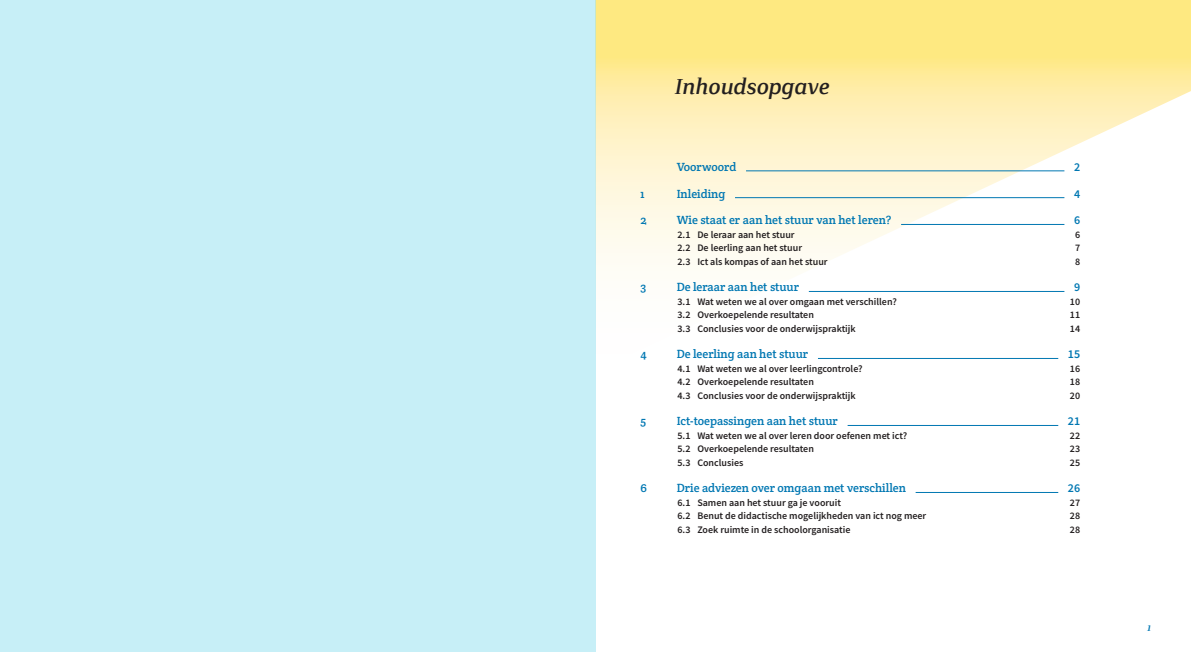
<style>
.page{position:relative;width:1191px;height:652px;background:#fff}
.page>*{position:absolute;margin:0;border:0;box-sizing:border-box;transform-origin:0 0}
.KOP_1_hoofdst{font:italic 100 22px "Crete";color:#231f20}
.INHOUD_hoofdstuk{font:12px "Crete Round";color:#0077b2}
.INHOUD_hoofdstuk-2{font:600 12px "Source Sans Pro";color:#0077b2}
.KOP_2_sub_kop{font:italic 100 11px "Crete";color:#0077b2}
.INHOUD_subkop{font:600 10px "Source Sans Pro";color:#231f20}
</style>
<div class="page">
<svg style="left:595px;top:0;width:596px;height:370px"></svg>
<div style="left:0;top:0;width:595px;height:652px;background:#c7eff7"></div>
<hr style="left:746px;top:171px;width:318px;height:1px;background:#0077b2">
<hr style="left:735px;top:197px;width:329px;height:1px;background:#0077b2">
<hr style="left:901px;top:224px;width:163px;height:1px;background:#0077b2">
<hr style="left:809px;top:291px;width:255px;height:1px;background:#0077b2">
<hr style="left:818px;top:358px;width:240px;height:1px;background:#0077b2">
<hr style="left:847px;top:425px;width:211px;height:1px;background:#0077b2">
<hr style="left:915px;top:492px;width:143px;height:1px;background:#0077b2">
<p class="KOP_1_hoofdst" style="left:675px;top:74px;width:156px">Inhoudsopgave</p>
<p class="INHOUD_hoofdstuk" style="left:676px;top:159px;width:61px">Voorwoord</p>
<p class="INHOUD_hoofdstuk-2" style="left:1074px;top:159px;width:8px">2</p>
<p class="INHOUD_hoofdstuk" style="left:640px;top:186px;width:6px">1</p>
<p class="INHOUD_hoofdstuk" style="left:676px;top:186px;width:50px">Inleiding</p>
<p class="INHOUD_hoofdstuk-2" style="left:1074px;top:186px;width:8px">4</p>
<p class="INHOUD_hoofdstuk" style="left:640px;top:213px;width:8px">2</p>
<p class="INHOUD_hoofdstuk" style="left:676px;top:213px;width:216px">Wie staat er aan het stuur van het leren?</p>
<p class="INHOUD_hoofdstuk-2" style="left:1074px;top:213px;width:8px">6</p>
<p class="INHOUD_subkop" style="left:677px;top:228px;width:119px">2.1 De leraar aan het stuur</p>
<p class="INHOUD_subkop" style="left:1075px;top:228px;width:7px">6</p>
<p class="INHOUD_subkop" style="left:677px;top:241px;width:126px">2.2 De leerling aan het stuur</p>
<p class="INHOUD_subkop" style="left:1075px;top:241px;width:7px">7</p>
<p class="INHOUD_subkop" style="left:677px;top:255px;width:152px">2.3 Ict als kompas of aan het stuur</p>
<p class="INHOUD_subkop" style="left:1075px;top:255px;width:7px">8</p>
<p class="INHOUD_hoofdstuk" style="left:640px;top:280px;width:7px">3</p>
<p class="INHOUD_hoofdstuk" style="left:676px;top:280px;width:124px">De leraar aan het stuur</p>
<p class="INHOUD_hoofdstuk-2" style="left:1074px;top:280px;width:8px">9</p>
<p class="INHOUD_subkop" style="left:677px;top:295px;width:221px">3.1 Wat weten we al over omgaan met verschillen?</p>
<p class="INHOUD_subkop" style="left:1070px;top:295px;width:12px">10</p>
<p class="INHOUD_subkop" style="left:677px;top:308px;width:138px">3.2 Overkoepelende resultaten</p>
<p class="INHOUD_subkop" style="left:1070px;top:308px;width:12px">11</p>
<p class="INHOUD_subkop" style="left:677px;top:322px;width:180px">3.3 Conclusies voor de onderwijspraktijk</p>
<p class="INHOUD_subkop" style="left:1070px;top:322px;width:12px">14</p>
<p class="INHOUD_hoofdstuk" style="left:640px;top:347px;width:8px">4</p>
<p class="INHOUD_hoofdstuk" style="left:676px;top:347px;width:133px">De leerling aan het stuur</p>
<p class="INHOUD_hoofdstuk-2" style="left:1067px;top:347px;width:14px">15</p>
<p class="INHOUD_subkop" style="left:677px;top:362px;width:187px">4.1 Wat weten we al over leerlingcontrole?</p>
<p class="INHOUD_subkop" style="left:1070px;top:362px;width:12px">16</p>
<p class="INHOUD_subkop" style="left:677px;top:375px;width:138px">4.2 Overkoepelende resultaten</p>
<p class="INHOUD_subkop" style="left:1070px;top:375px;width:12px">18</p>
<p class="INHOUD_subkop" style="left:677px;top:389px;width:180px">4.3 Conclusies voor de onderwijspraktijk</p>
<p class="INHOUD_subkop" style="left:1070px;top:389px;width:12px">20</p>
<p class="INHOUD_hoofdstuk" style="left:640px;top:414px;width:7px">5</p>
<p class="INHOUD_hoofdstuk" style="left:676px;top:414px;width:163px">Ict-toepassingen aan het stuur</p>
<p class="INHOUD_hoofdstuk-2" style="left:1067px;top:414px;width:14px">21</p>
<p class="INHOUD_subkop" style="left:677px;top:429px;width:231px">5.1 Wat weten we al over leren door oefenen met ict?</p>
<p class="INHOUD_subkop" style="left:1070px;top:429px;width:12px">22</p>
<p class="INHOUD_subkop" style="left:677px;top:442px;width:138px">5.2 Overkoepelende resultaten</p>
<p class="INHOUD_subkop" style="left:1070px;top:442px;width:12px">23</p>
<p class="INHOUD_subkop" style="left:677px;top:456px;width:67px">5.3 Conclusies</p>
<p class="INHOUD_subkop" style="left:1070px;top:456px;width:12px">25</p>
<p class="INHOUD_hoofdstuk" style="left:640px;top:481px;width:8px">6</p>
<p class="INHOUD_hoofdstuk" style="left:676px;top:481px;width:231px">Drie adviezen over omgaan met verschillen</p>
<p class="INHOUD_hoofdstuk-2" style="left:1067px;top:481px;width:14px">26</p>
<p class="INHOUD_subkop" style="left:677px;top:496px;width:165px">6.1 Samen aan het stuur ga je vooruit</p>
<p class="INHOUD_subkop" style="left:1070px;top:496px;width:12px">27</p>
<p class="INHOUD_subkop" style="left:677px;top:509px;width:250px">6.2 Benut de didactische mogelijkheden van ict nog meer</p>
<p class="INHOUD_subkop" style="left:1070px;top:509px;width:12px">28</p>
<p class="INHOUD_subkop" style="left:677px;top:523px;width:174px">6.3 Zoek ruimte in de schoolorganisatie</p>
<p class="INHOUD_subkop" style="left:1070px;top:523px;width:12px">28</p>
<p class="KOP_2_sub_kop" style="left:1147px;top:620px;width:5px">1</p>
</div>
